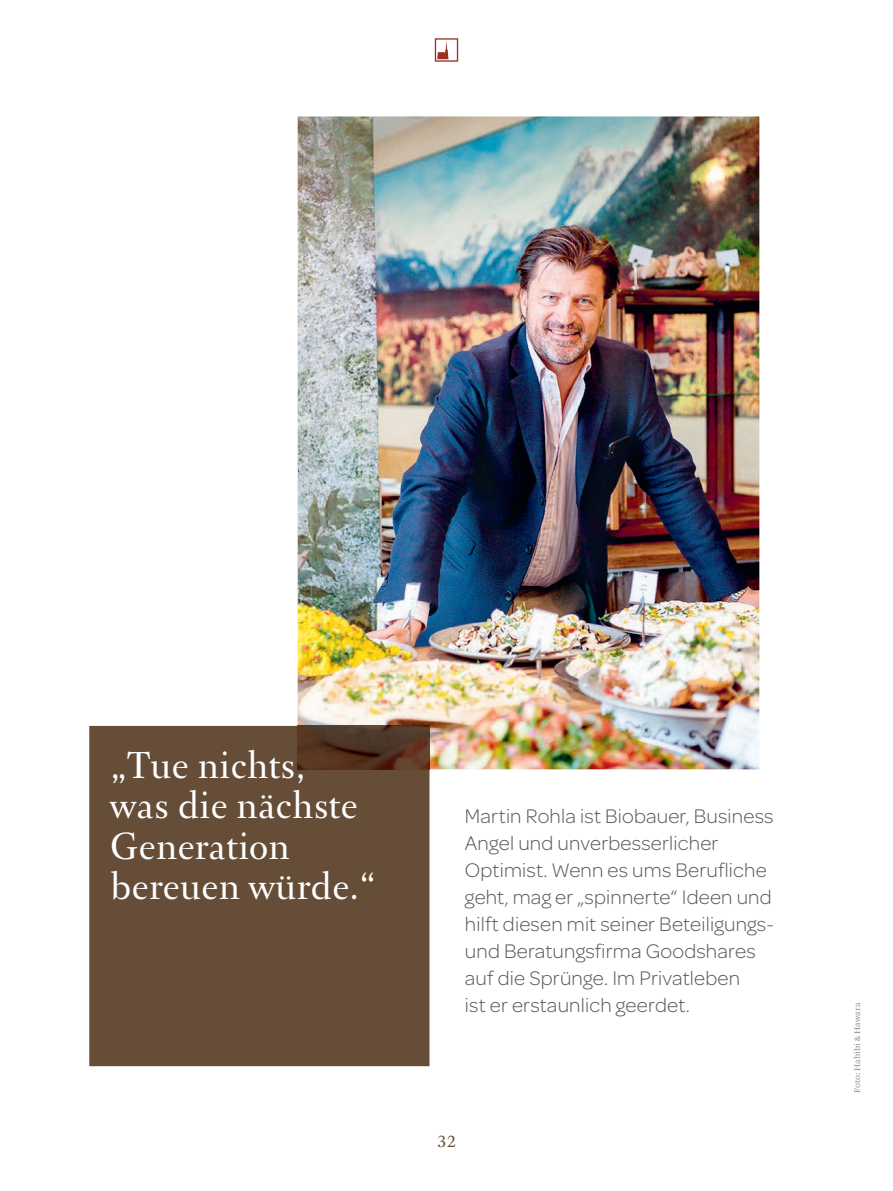
<style>
.page{position:relative;width:893px;height:1191px;background:#fff}
.page>*{position:absolute;margin:0;border:0;box-sizing:border-box;transform-origin:0 0}
.t1{font:45px/40.5px "Arnhem Fine";letter-spacing:.01em;color:#fff}
.t2{font:300 21px/27px "Omnes";letter-spacing:.01em;color:#57585a}
.t3{font:19.5px "Arnhem Fine";color:#664e30}
.t4{font:9px "Arnhem Blond";letter-spacing:.015em;color:#939598}
</style>
<div class="page">
<img style="left:298px;top:116px;width:461px;height:653px">
<div style="left:89px;top:726px;width:340px;height:340px;background:#654d38"></div>
<img style="left:298px;top:726px;width:131px;height:43px">
<svg style="left:435px;top:38px;width:23px;height:24px"></svg>
<h1 class="t1" style="left:111px;top:746px;width:267px">„Tue nichts,<br>was die nächste<br>Generation bereuen würde.“</h1>
<p class="t2" style="left:465px;top:803px;width:310px">Martin Rohla ist Biobauer, Business Angel und unverbesserlicher Optimist. Wenn es ums Berufliche geht, mag er „spinnerte“ Ideen und hilft diesen mit seiner Beteiligungs&shy;und Beratungsfirma Goodshares auf die Sprünge. Im Privatleben<br>ist er erstaunlich geerdet.</p>
<p class="t3" style="left:437px;top:1132px;width:21px">32</p>
<p class="t4" style="left:852px;top:1093px;width:92px;rotate:-90deg">Foto: Habibi &amp; Hawara</p>
</div>
